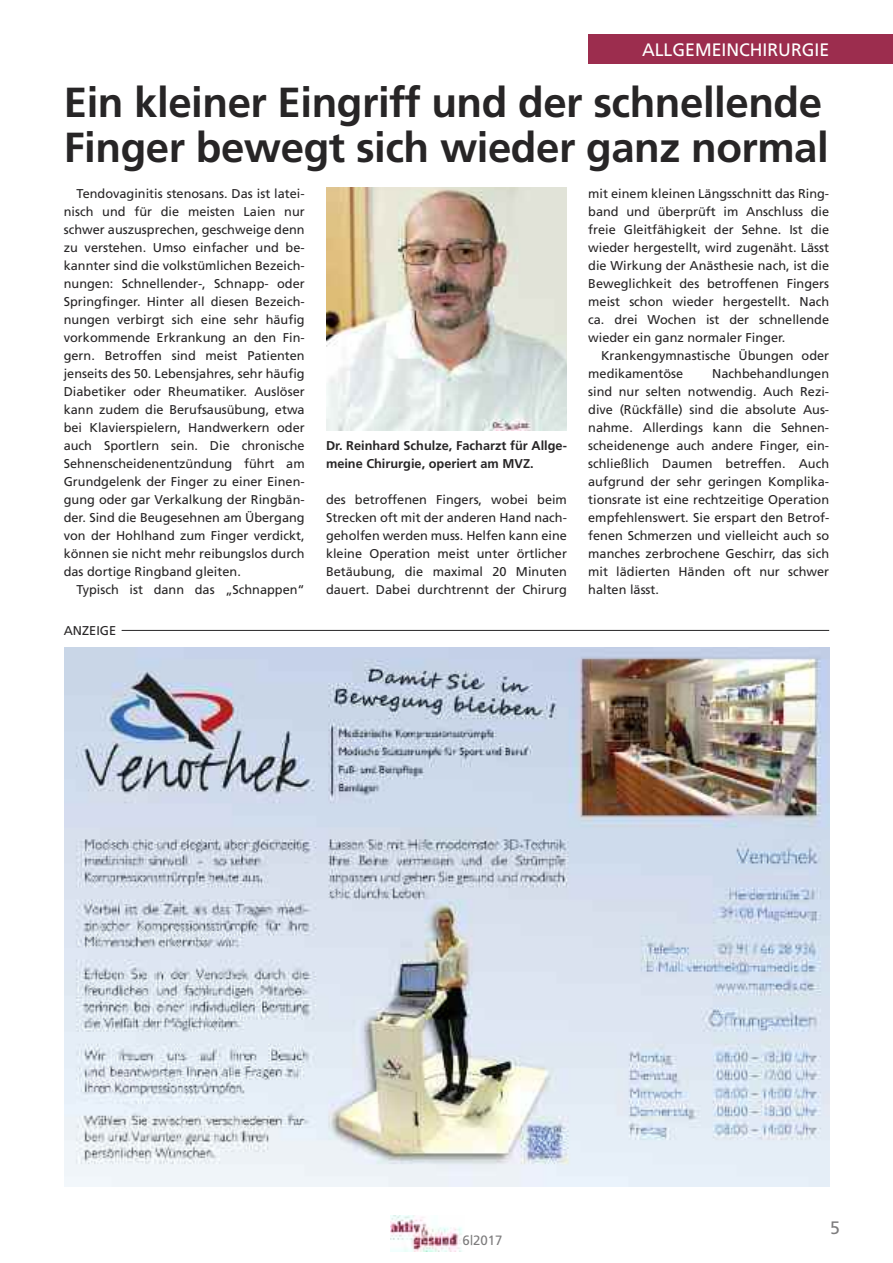
<style>
.page{position:relative;width:893px;height:1263px;background:#fff}
.page>*{position:absolute;margin:0;border:0;box-sizing:border-box;transform-origin:0 0}
.t1{font:700 42px/45px "Frutiger";letter-spacing:-.01em;color:#272526}
.t2{font:18px "Frutiger";color:#fff}
.t3{font:18px "Frutiger";color:#7d7c7d}
.t4{font:13.5px "Frutiger";color:#7d7c7d}
.t5{font:12.75px/18px "Frutiger";color:#272526;text-align:justify}
.t6{font:700 12.75px/18px "Frutiger";color:#272526}
</style>
<div class="page">
<img style="left:64px;top:647px;width:765px;height:540px">
<hr style="left:122px;top:630px;width:707px;height:1px;background:#272526">
<div style="left:588px;top:34px;width:305px;height:30px;background:#9c2d4e"></div>
<img style="left:390px;top:1216px;width:72px;height:36px">
<img style="left:326px;top:187px;width:241px;height:243px">
<h2 class="t2" style="left:642px;top:42px;width:189px">ALLGEMEINCHIRURGIE</h2>
<h1 class="t1" style="left:64px;top:83px;width:767px">Ein kleiner Eingriff und der schnellende<br>Finger bewegt sich wieder ganz normal</h1>
<p class="t5" style="left:64px;top:186px;width:242px;text-indent:13px">Tendovaginitis stenosans. Das ist latei&shy;nisch und für die meisten Laien nur schwer auszusprechen, geschweige denn zu verstehen. Umso einfacher und be&shy;kannter sind die volkstümlichen Bezeich&shy;nungen: Schnellender-, Schnapp- oder Springfinger. Hinter all diesen Bezeich&shy;nungen verbirgt sich eine sehr häufig vorkommende Erkrankung an den Fin&shy;gern. Betroffen sind meist Patienten jenseits des 50. Lebensjahres, sehr häufig Diabetiker oder Rheumatiker. Auslöser kann zudem die Berufsausübung, etwa bei Klavierspielern, Handwerkern oder auch Sportlern sein. Die chronische Sehnenscheidenentzündung führt am Grundgelenk der Finger zu einer Einen&shy;gung oder gar Verkalkung der Ringbän&shy;der. Sind die Beugesehnen am Übergang von der Hohlhand zum Finger verdickt, können sie nicht mehr reibungslos durch das dortige Ringband gleiten.</p>
<p class="t5" style="left:77px;top:582px;width:230px">Typisch ist dann das „Schnappen“</p>
<p class="t5" style="left:64px;top:623px;width:54px">ANZEIGE</p>
<p class="t6" style="left:326px;top:438px;width:242px">Dr. Reinhard Schulze, Facharzt für Allge&shy;meine Chirurgie, operiert am MVZ.</p>
<p class="t5" style="left:326px;top:492px;width:242px">des betroffenen Fingers, wobei beim Strecken oft mit der anderen Hand nach&shy;geholfen werden muss. Helfen kann eine kleine Operation meist unter örtlicher Betäubung, die maximal 20 Minuten dauert. Dabei durchtrennt der Chirurg</p>
<p class="t5" style="left:588px;top:186px;width:242px">mit einem kleinen Längsschnitt das Ring&shy;band und überprüft im Anschluss die freie Gleitfähigkeit der Sehne. Ist die wieder hergestellt, wird zugenäht. Lässt die Wirkung der Anästhesie nach, ist die Beweglichkeit des betroffenen Fingers meist schon wieder hergestellt. Nach ca. drei Wochen ist der schnellende wieder ein ganz normaler Finger.</p>
<p class="t5" style="left:588px;top:348px;width:242px;text-indent:13px">Krankengymnastische Übungen oder medikamentöse</p>
<p class="t5" style="left:588px;top:366px;width:243px;text-indent:124px">Nachbehandlungen sind nur selten notwendig. Auch Rezi&shy;dive (Rückfälle) sind die absolute Aus&shy;nahme. Allerdings kann die Sehnen&shy;scheidenenge auch andere Finger, ein&shy;schließlich Daumen betreffen. Auch aufgrund der sehr geringen Komplika&shy;tionsrate ist eine rechtzeitige Operation empfehlenswert. Sie erspart den Betrof&shy;fenen Schmerzen und vielleicht auch so manches zerbrochene Geschirr, das sich mit lädierten Händen oft nur schwer halten lässt.</p>
<p class="t4" style="left:463px;top:1235px;width:41px">6|2017</p>
<h2 class="t3" style="left:830px;top:1220px;width:11px">5</h2>
</div>
